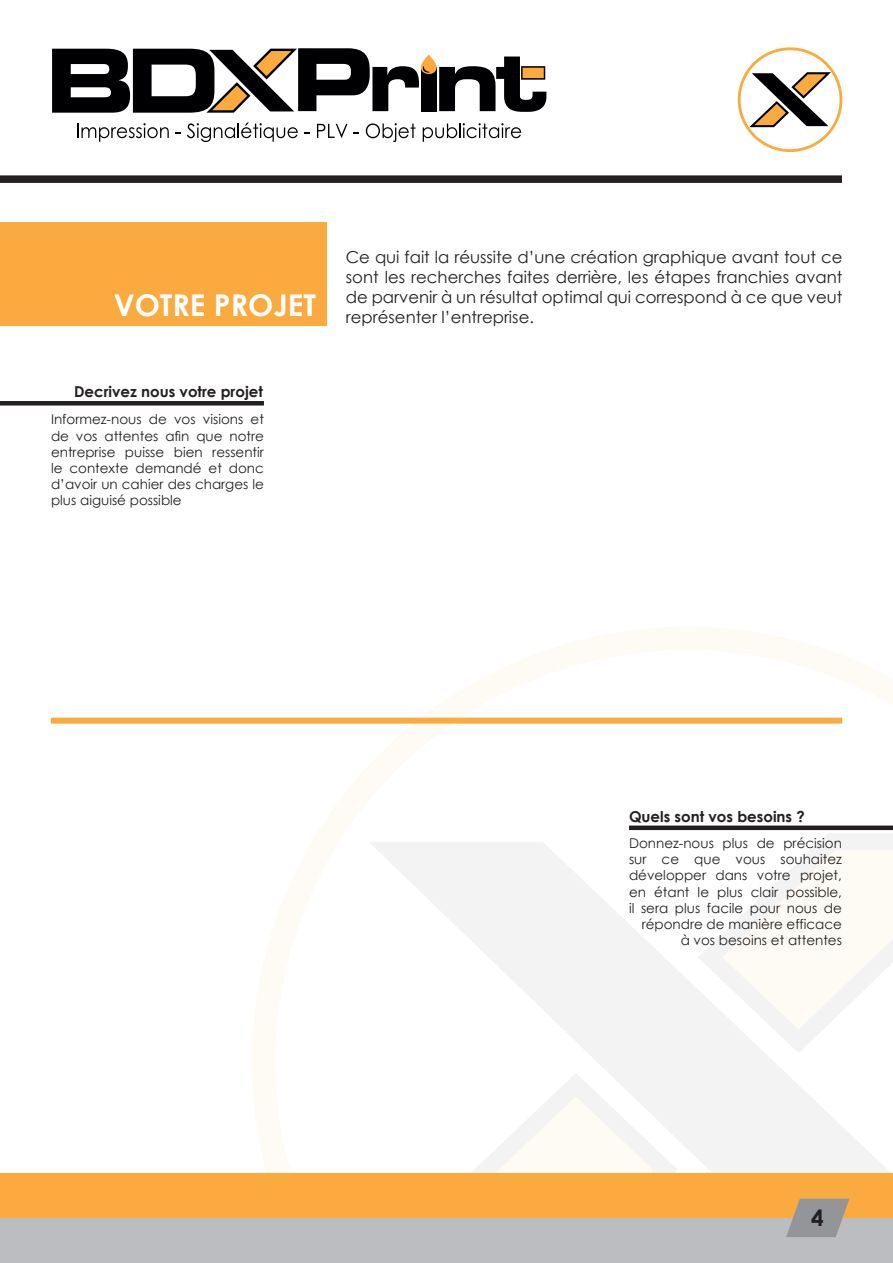
<style>
.page{position:relative;width:893px;height:1263px;background:#fff}
.page>*{position:absolute;margin:0;border:0;box-sizing:border-box;transform-origin:0 0}
.t1{font:700 30px "Century Gothic";color:#fff}
.t2{font:700 22.5px "Century Gothic";color:#231f20}
.t3{font:16.5px/19.8px "Century Gothic";color:#231f20;text-align:justify}
.t4{font:700 15px "Century Gothic";color:#231f20}
.t5{font:13.5px/16.2px "Century Gothic";color:#231f20;text-align:justify}
</style>
<div class="page">
<svg style="left:370px;top:834px;width:523px;height:339px"></svg>
<svg style="left:738px;top:47px;width:104px;height:105px"></svg>
<svg style="left:77px;top:123px;width:92px;height:19px"></svg>
<svg style="left:187px;top:123px;width:111px;height:19px"></svg>
<svg style="left:317px;top:124px;width:31px;height:14px"></svg>
<svg style="left:366px;top:123px;width:50px;height:19px"></svg>
<svg style="left:423px;top:123px;width:98px;height:19px"></svg>
<svg style="left:52px;top:48px;width:494px;height:65px"></svg>
<div style="left:0;top:175px;width:842px;height:8px;background:#231f20"></div>
<div style="left:0;top:223px;width:327px;height:103px;background:#faaa3e"></div>
<div style="left:0;top:1173px;width:893px;height:90px;background:#bcbdc0"></div>
<div style="left:0;top:1173px;width:893px;height:45px;background:#faaa3e"></div>
<svg style="left:786px;top:1199px;width:63px;height:38px"></svg>
<hr style="left:0;top:401px;width:264px;height:4px;background:#231f20">
<div style="left:629px;top:825px;width:264px;height:5px;background:#231f20"></div>
<div style="left:51px;top:718px;width:791px;height:6px;background:#faaa3e"></div>
<p class="t1" style="left:114px;top:282px;width:204px">VOTRE PROJET</p>
<p class="t4" style="left:74px;top:380px;width:190px">Decrivez nous votre projet</p>
<p class="t5" style="left:51px;top:411px;width:214px">Informez-nous de vos visions et de vos attentes afin que notre entreprise puisse bien ressentir le contexte demandé et donc d’avoir un cahier des charges le plus aiguisé possible</p>
<p class="t3" style="left:346px;top:247px;width:498px">Ce qui fait la réussite d’une création graphique avant tout ce sont les recherches faites derrière, les étapes franchies avant de parvenir à un résultat optimal qui correspond à ce que veut représenter l’entreprise.</p>
<p class="t4" style="left:629px;top:805px;width:177px">Quels sont vos besoins ?</p>
<p class="t5" style="left:629px;top:835px;width:214px;text-align:right">Donnez-nous plus de précision sur ce que vous souhaitez développer dans votre projet, en étant le plus clair possible, il sera plus facile pour nous de répondre de manière efficace<br>à vos besoins et attentes</p>
<p class="t2" style="left:811px;top:1200px;width:14px">4</p>
</div>
